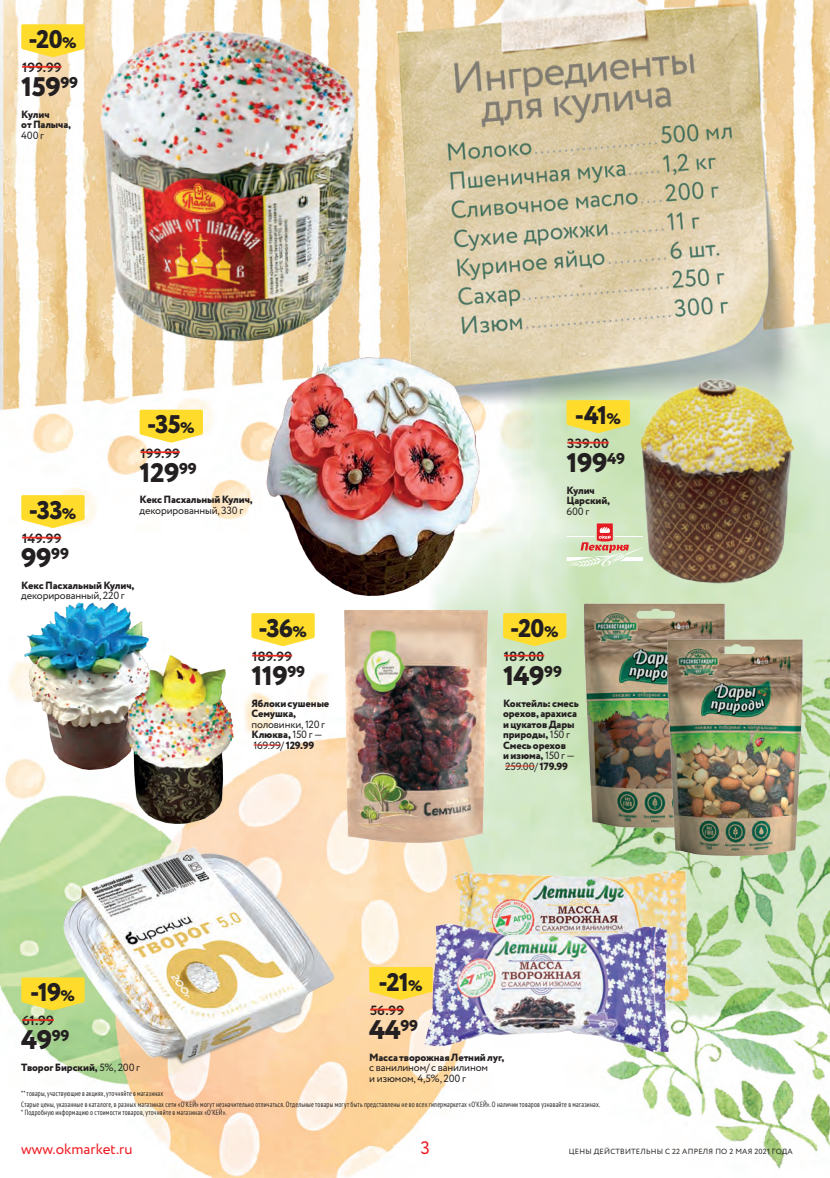
<style>
.page{position:relative;width:830px;height:1178px;background:#fff}
.page>*{position:absolute;margin:0;border:0;box-sizing:border-box;transform-origin:0 0}
.t1{font:800 26.85px "Circe";letter-spacing:-.02em;color:#231f20;scale:1.04 1}
.t2{font:800 25.5px "Circe";letter-spacing:-.035em;color:#231f20}
.t3{font:18px "Circe";color:#ee1d23}
.t4{font:15px "Circe";color:#ee1d23}
.t5{font:700 13.35px "Circe";letter-spacing:.01em;color:#231f20;scale:1.04 1}
.t6{font:800 10.5px/10.5px "Circe";letter-spacing:-.01em;color:#231f20}
.t7{font:10.5px/10.4px "Circe";letter-spacing:-.015em;color:#231f20}
.t8{font:condensed 7.5px/10.6px "PT Sans";letter-spacing:.03em;color:#231f20;scale:.9 1}
.t9{font:7.5px "Circe";letter-spacing:.03em;color:#231f20}
.s1{font-size:15.3px}
.s2{font-weight:800}
.s3{font-weight:400}
</style>
<div class="page">
<img style="left:0;top:0;width:829px;height:1178px">
<img style="left:584px;top:600px;width:156px;height:230px">
<img style="left:652px;top:629px;width:156px;height:229px">
<svg style="left:505px;top:766px;width:29px;height:1px"></svg>
<hr style="left:503px;top:655px;width:41px;height:1px;background:#ed2d22">
<svg style="left:503px;top:613px;width:63px;height:33px;background:#f8dd3d"></svg>
<img style="left:340px;top:610px;width:148px;height:237px">
<svg style="left:253px;top:745px;width:28px;height:1px"></svg>
<hr style="left:252px;top:655px;width:40px;height:1px;background:#ed2d22">
<svg style="left:251px;top:613px;width:63px;height:33px;background:#ffe046"></svg>
<svg style="left:566px;top:523px;width:58px;height:44px;background:#dacab3"></svg>
<img style="left:60px;top:24px;width:323px;height:333px">
<hr style="left:22px;top:66px;width:40px;height:2px;background:#ed2d22">
<svg style="left:21px;top:24px;width:64px;height:33px;background:#fedf45"></svg>
<img style="left:24px;top:602px;width:130px;height:167px">
<img style="left:127px;top:656px;width:106px;height:167px">
<hr style="left:22px;top:537px;width:39px;height:1px;background:#ed2d22">
<svg style="left:21px;top:495px;width:64px;height:33px;background:#fee046"></svg>
<img style="left:266px;top:358px;width:213px;height:238px">
<hr style="left:140px;top:451px;width:40px;height:2px;background:#ed2d22">
<svg style="left:139px;top:410px;width:64px;height:33px;background:#fee049"></svg>
<img style="left:53px;top:829px;width:290px;height:249px">
<hr style="left:22px;top:1019px;width:32px;height:2px;background:#ed2d22">
<svg style="left:21px;top:977px;width:64px;height:33px;background:#f5db3a"></svg>
<img style="left:385px;top:847px;width:325px;height:217px">
<img style="left:419px;top:915px;width:259px;height:141px">
<hr style="left:370px;top:1008px;width:34px;height:2px;background:#ed2d22">
<svg style="left:369px;top:967px;width:63px;height:33px;background:#fedb3b"></svg>
<img style="left:624px;top:377px;width:179px;height:209px">
<hr style="left:567px;top:442px;width:41px;height:1px;background:#ed2d22">
<svg style="left:566px;top:400px;width:63px;height:33px;background:#f8dc3d"></svg>
<h2 class="t2" style="left:28px;top:22px;width:50px">-20<span class="s1">%</span></h2>
<h3 class="t5" style="left:22px;top:59px;width:40px">199.99</h3>
<h1 class="t1" style="left:21px;top:69px;width:56px">159<sup>99</sup></h1>
<h3 class="t6" style="left:21px;top:110px;width:51px">Кулич<br>от Палыча,</h3>
<h3 class="t7" style="left:21px;top:130px;width:24px">400 г</h3>
<h2 class="t2" style="left:147px;top:407px;width:49px">-35<span class="s1">%</span></h2>
<h3 class="t5" style="left:140px;top:444px;width:40px">199.99</h3>
<h1 class="t1" style="left:139px;top:454px;width:57px">129<sup>99</sup></h1>
<h2 class="t2" style="left:29px;top:493px;width:49px">-33<span class="s1">%</span></h2>
<h3 class="t6" style="left:139px;top:495px;width:115px">Кекс Пасхальный Кулич,</h3>
<h3 class="t7" style="left:139px;top:505px;width:105px">декорированный, 330 г</h3>
<h3 class="t5" style="left:22px;top:530px;width:39px">149.99</h3>
<h1 class="t1" style="left:21px;top:540px;width:47px">99<sup>99</sup></h1>
<h3 class="t6" style="left:21px;top:580px;width:115px">Кекс Пасхальный Кулич,</h3>
<h3 class="t7" style="left:21px;top:591px;width:105px">декорированный, 220 г</h3>
<h2 class="t2" style="left:258px;top:611px;width:50px">-36<span class="s1">%</span></h2>
<h3 class="t5" style="left:252px;top:648px;width:40px">189.99</h3>
<h1 class="t1" style="left:251px;top:658px;width:53px">119<sup>99</sup></h1>
<h3 class="t6" style="left:251px;top:698px;width:79px">Яблоки сушеные<br>Семушка,</h3>
<h3 class="t7" style="left:251px;top:719px;width:75px">половинки, 120 г<br><span class="s2">Клюква,</span> 150 г —<br>169.99/ <span class="s2">129.99</span></h3>
<h2 class="t2" style="left:574px;top:398px;width:48px">-41<span class="s1">%</span></h2>
<h3 class="t5" style="left:567px;top:435px;width:41px">339.00</h3>
<h1 class="t1" style="left:566px;top:445px;width:58px">199<sup>49</sup></h1>
<h3 class="t6" style="left:566px;top:485px;width:45px">Кулич<br>Царский,</h3>
<h3 class="t7" style="left:566px;top:506px;width:24px">600 г</h3>
<h2 class="t2" style="left:510px;top:611px;width:50px">-20<span class="s1">%</span></h2>
<h3 class="t5" style="left:503px;top:648px;width:40px">189.00</h3>
<h1 class="t1" style="left:503px;top:658px;width:58px">149<sup>99</sup></h1>
<h3 class="t6" style="left:503px;top:698px;width:77px">Коктейль: смесь орехов, арахиса и цукатов Дары природы, <span class="s3">150 г<br></span>Смесь орехов<br>и изюма, <span class="s3">150 г —<br>259.00/</span> 179.99</h3>
<h2 class="t2" style="left:30px;top:975px;width:46px">-19<span class="s1">%</span></h2>
<h3 class="t5" style="left:22px;top:1012px;width:32px">61.99</h3>
<h1 class="t1" style="left:21px;top:1022px;width:48px">49<sup>99</sup></h1>
<h3 class="t6" style="left:21px;top:1063px;width:120px">Творог Бирский, <span class="s3">5%, 200 г</span></h3>
<h2 class="t2" style="left:378px;top:964px;width:45px">-21<span class="s1">%</span></h2>
<h3 class="t5" style="left:370px;top:1001px;width:34px">56.99</h3>
<h1 class="t1" style="left:369px;top:1011px;width:49px">44<sup>99</sup></h1>
<h3 class="t6" style="left:369px;top:1052px;width:137px">Масса творожная Летний луг,</h3>
<h3 class="t7" style="left:369px;top:1062px;width:120px">с ванилином/ с ванилином и изюмом, 4,5%, 200 г</h3>
<p class="t8" style="left:21px;top:1088px;width:644px">** товары, участвующие в акциях, уточняйте в магазинах<br>Старые цены, указанные в каталоге, в разных магазинах сети «О’КЕЙ» могут незначительно отличаться. Отдельные товары могут быть представлены не во всех гипермаркетах «О’КЕЙ». О наличии товаров узнавайте в магазинах.</p>
<p class="t8" style="left:21px;top:1106px;width:229px">* Подробную информацию о стоимости товаров, уточняйте в магазинах «О’КЕЙ».</p>
<h3 class="t4" style="left:21px;top:1138px;width:113px">www.okmarket.ru</h3>
<h3 class="t3" style="left:420px;top:1135px;width:11px">3</h3>
<p class="t9" style="left:568px;top:1146px;width:225px">ЦЕНЫ ДЕЙСТВИТЕЛЬНЫ С 22 АПРЕЛЯ ПО 2 МАЯ 2021 ГОДА</p>
</div>
